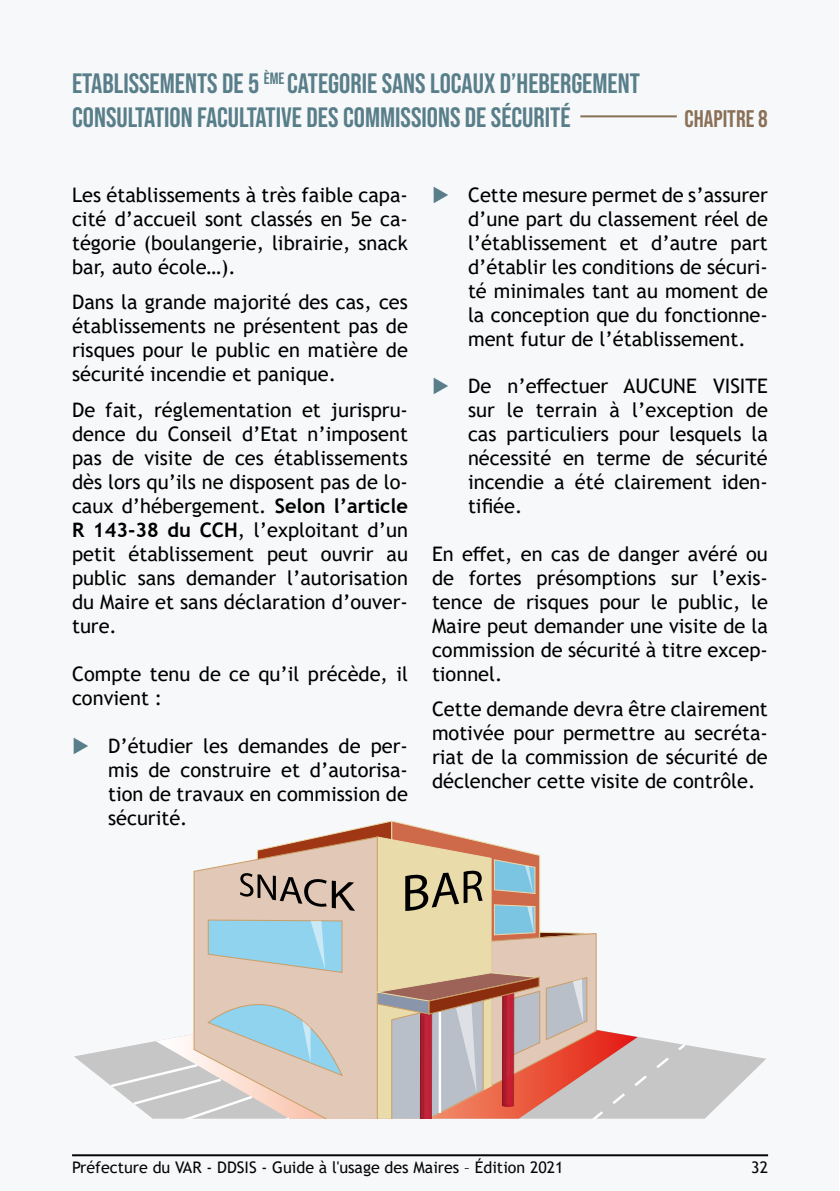
<style>
.page{position:relative;width:840px;height:1191px;background:#fff}
.page>*{position:absolute;margin:0;border:0;box-sizing:border-box;transform-origin:0 0}
.t1{font:28px/33.6px "Bebas Neue";color:#587e8a}
.t2{font:24px "Bebas Neue";color:#897057}
.t3{font:20px/24px "Trebuchet MS";color:#000;text-align:justify}
.t4{font:16px "Trebuchet MS";color:#000}
.s1{font-weight:700}
</style>
<div class="page">
<div style="left:0;top:0;width:838px;height:1191px;background:#f7f8f9"></div>
<hr style="left:839px;top:0;width:1px;height:1191px;background:#897057">
<hr style="left:580px;top:115px;width:96px;height:2px;background:#897057">
<svg style="left:74px;top:1045px;width:691px;height:73px"></svg>
<svg style="left:108px;top:820px;width:579px;height:298px"></svg>
<h1 class="t1" style="left:72px;top:66px;width:569px">ETABLISSEMENTS DE 5 <sup>ÈME</sup> CATEGORIE SANS LOCAUX D’HEBERGEMENT<br>CONSULTATION FACULTATIVE DES COMMISSIONS DE SÉCURITÉ</h1>
<p class="t2" style="left:684px;top:105px;width:85px">CHAPITRE 8</p>
<p class="t3" style="left:72px;top:183px;width:337px">Les établissements à très faible capa&shy;cité d’accueil sont classés en 5e ca&shy;tégorie (boulangerie, librairie, snack bar, auto école…).</p>
<p class="t3" style="left:72px;top:290px;width:337px">Dans la grande majorité des cas, ces établissements ne présentent pas de risques pour le public en matière de sécurité incendie et panique.</p>
<p class="t3" style="left:72px;top:397px;width:337px">De fait, réglementation et jurispru&shy;dence du Conseil d’Etat n’imposent pas de visite de ces établissements dès lors qu’ils ne disposent pas de lo&shy;caux d’hébergement. <span class="s1">Selon l’article R 143-38 du CCH</span>, l’exploitant d’un petit établissement peut ouvrir au public sans demander l’autorisation du Maire et sans déclaration d’ouver&shy;ture.</p>
<p class="t3" style="left:72px;top:661px;width:337px">Compte tenu de ce qu’il précède, il convient :</p>
<p class="t3" style="left:108px;top:733px;width:301px">D’étudier les demandes de per&shy;mis de construire et d’autorisa&shy;tion de travaux en commission de sécurité.</p>
<p class="t3" style="left:468px;top:183px;width:301px">Cette mesure permet de s’assurer d’une part du classement réel de l’établissement et d’autre part d’établir les conditions de sécuri&shy;té minimales tant au moment de la conception que du fonctionne&shy;ment futur de l’établissement.</p>
<p class="t3" style="left:468px;top:373px;width:301px">De n’effectuer AUCUNE VISITE sur le terrain à l’exception de cas particuliers pour lesquels la nécessité en terme de sécurité incendie a été clairement iden&shy;tifiée.</p>
<p class="t3" style="left:432px;top:541px;width:337px">En effet, en cas de danger avéré ou de fortes présomptions sur l’exis&shy;tence de risques pour le public, le Maire peut demander une visite de la commission de sécurité à titre excep&shy;tionnel.</p>
<p class="t3" style="left:432px;top:697px;width:337px">Cette demande devra être clairement motivée pour permettre au secréta&shy;riat de la commission de sécurité de déclencher cette visite de contrôle.</p>
<p class="t4" style="left:72px;top:1157px;width:493px">Préfecture du VAR - DDSIS - Guide à l'usage des Maires – Édition 2021</p>
<p class="t4" style="left:750px;top:1157px;width:18px">32</p>
</div>
